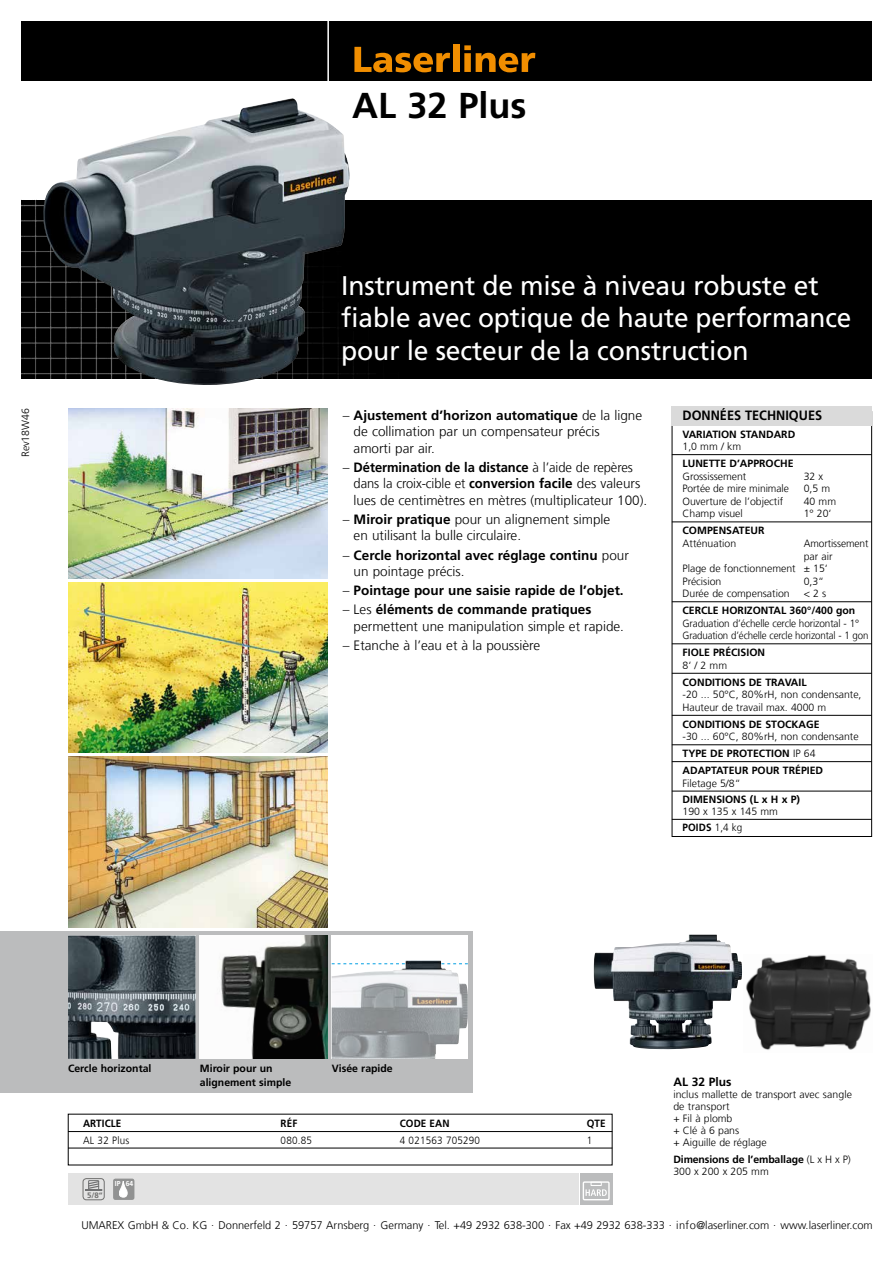
<style>
.page{position:relative;width:893px;height:1263px;background:#fff}
.page>*{position:absolute;margin:0;border:0;box-sizing:border-box;transform-origin:0 0}
.t1{font:700 36px "Frutiger LT Com";color:#000}
.t2{font:27px/32.4px "Frutiger LT Com";letter-spacing:-.005em;color:#fff}
.t3{font:300 13.5px/16.5px "Frutiger LT Com";color:#000}
.t4{font:700 13.5px/16.5px "Frutiger LT Com";color:#000}
.t5{font:700 13.5px "Frutiger LT Com";color:#000;scale:.94 1}
.t6{font:700 12px "Frutiger LT Com";color:#000}
.t7{font:300 11.1px "Frutiger LT Com";color:#000}
.t8{font:300 10.5px/12px "Frutiger LT Com";color:#000}
.t9{font:700 10.5px/16.8px "Frutiger LT Com";color:#000}
.t10{font:300 10.5px/12.6px "Frutiger LT Com";color:#000;scale:.95 1}
.t11{font:700 10.5px "Frutiger LT Com";color:#000;scale:.94 1}
.t12{font:300 10.5px "Frutiger LT Com";color:#000;scale:.94 1}
.t13{font:300 10.5px "Frutiger LT Com";letter-spacing:.02em;color:#000;scale:.94 1}
.t14{font:700 7.8px "Frutiger LT Com";color:#6f6f6e}
.t15{font:700 7.2px "Frutiger LT Com";color:#fff;scale:.94 1}
.s1{font-weight:700}
.s2{font-weight:300}
</style>
<div class="page">
<div style="left:21px;top:200px;width:851px;height:178px;background:#000"></div>
<div style="left:21px;top:21px;width:851px;height:60px;background:#000"></div>
<hr style="left:327px;top:20px;width:2px;height:62px;background:#fff">
<img style="left:68px;top:583px;width:259px;height:170px">
<img style="left:68px;top:408px;width:259px;height:170px">
<img style="left:68px;top:757px;width:259px;height:170px">
<svg style="left:354px;top:47px;width:96px;height:25px"></svg>
<div style="left:453px;top:45px;width:7px;height:27px;background:#f18e00"></div>
<svg style="left:464px;top:45px;width:71px;height:27px"></svg>
<div style="left:0;top:931px;width:472px;height:162px;background:#bbbcbd"></div>
<div style="left:68px;top:1174px;width:510px;height:31px;background:#e3e3e3"></div>
<div style="left:580px;top:1174px;width:32px;height:31px;background:#bbbcbd"></div>
<div style="left:583px;top:1181px;width:27px;height:19px;border:1px solid #fff"></div>
<div style="left:591px;top:1182px;width:11px;height:4px;border:1px solid #fff"></div>
<svg style="left:585px;top:1189px;width:22px;height:7px"></svg>
<svg style="left:85px;top:1180px;width:17px;height:10px"></svg>
<div style="left:83px;top:1178px;width:21px;height:22px;border:1px solid #6f6f6e;border-radius:3px"></div>
<div style="left:113px;top:1178px;width:21px;height:22px;background:#919292;border-radius:2px"></div>
<svg style="left:119px;top:1181px;width:8px;height:16px"></svg>
<img style="left:41px;top:98px;width:308px;height:287px">
<img style="left:332px;top:969px;width:136px;height:90px">
<div style="left:332px;top:935px;width:136px;height:34px;background:#fff"></div>
<img style="left:398px;top:960px;width:47px;height:9px">
<svg style="left:441px;top:963px;width:27px;height:1px"></svg>
<svg style="left:332px;top:963px;width:73px;height:1px"></svg>
<img style="left:593px;top:935px;width:149px;height:114px">
<img style="left:68px;top:935px;width:128px;height:124px">
<img style="left:200px;top:935px;width:127px;height:124px">
<img style="left:746px;top:955px;width:125px;height:95px">
<div style="left:672px;top:411px;width:200px;height:426px;border:1px solid #000"></div>
<div style="left:672px;top:406px;width:200px;height:19px;background:#dadada"></div>
<hr style="left:672px;top:454px;width:200px;height:1px;background:#000">
<hr style="left:672px;top:522px;width:200px;height:1px;background:#000">
<hr style="left:672px;top:601px;width:200px;height:1px;background:#000">
<hr style="left:672px;top:643px;width:200px;height:1px;background:#000">
<hr style="left:672px;top:673px;width:200px;height:1px;background:#000">
<hr style="left:672px;top:715px;width:200px;height:1px;background:#000">
<hr style="left:672px;top:744px;width:200px;height:1px;background:#000">
<hr style="left:672px;top:761px;width:200px;height:1px;background:#000">
<hr style="left:672px;top:791px;width:200px;height:1px;background:#000">
<hr style="left:672px;top:819px;width:200px;height:1px;background:#000">
<hr style="left:68px;top:1131px;width:544px;height:1px;background:#000">
<hr style="left:68px;top:1148px;width:544px;height:1px;background:#000">
<p class="t8" style="left:20px;top:457px;width:51px;rotate:-90deg">Rev18W46</p>
<h1 class="t1" style="left:352px;top:84px;width:176px">AL 32 Plus</h1>
<h2 class="t2" style="left:341px;top:270px;width:512px">Instrument de mise à niveau robuste et fiable avec optique de haute performance pour le secteur de la construction</h2>
<p class="t3" style="left:354px;top:407px;width:290px;text-indent:-11px">– <span class="s1">Ajustement d’horizon automatique</span> de la ligne de collimation par un compensateur précis<br>amorti par air.</p>
<p class="t3" style="left:354px;top:459px;width:295px;text-indent:-11px">– <span class="s1">Détermination de la distance</span> à l’aide de repères dans la croix-cible et <span class="s1">conversion facile</span> des valeurs lues de centimètres en mètres (multiplicateur 100).</p>
<p class="t3" style="left:354px;top:511px;width:258px;text-indent:-11px">– <span class="s1">Miroir pratique</span> pour un alignement simple en utilisant la bulle circulaire.</p>
<p class="t4" style="left:354px;top:547px;width:277px;text-indent:-11px"><span class="s2">–</span> Cercle horizontal avec réglage continu <span class="s2">pour un pointage précis.</span></p>
<p class="t4" style="left:343px;top:582px;width:282px"><span class="s2">–</span> Pointage pour une saisie rapide de l’objet.</p>
<p class="t3" style="left:354px;top:601px;width:272px;text-indent:-11px">– Les <span class="s1">éléments de commande pratiques </span>permettent une manipulation simple et rapide.</p>
<p class="t3" style="left:343px;top:637px;width:199px">– Etanche à l’eau et à la poussière</p>
<p class="t5" style="left:682px;top:408px;width:150px">DONNÉES TECHNIQUES</p>
<p class="t9" style="left:682px;top:426px;width:114px">VARIATION STANDARD</p>
<p class="t8" style="left:682px;top:441px;width:60px">1,0 mm / km</p>
<p class="t9" style="left:682px;top:455px;width:113px">LUNETTE D’APPROCHE</p>
<p class="t8" style="left:682px;top:470px;width:65px">Grossissement</p>
<p class="t8" style="left:804px;top:470px;width:21px">32 x</p>
<p class="t8" style="left:682px;top:483px;width:108px">Portée de mire minimale</p>
<p class="t8" style="left:804px;top:483px;width:28px">0,5 m</p>
<p class="t8" style="left:682px;top:495px;width:102px">Ouverture de l’objectif</p>
<p class="t8" style="left:804px;top:495px;width:34px">40 mm</p>
<p class="t8" style="left:682px;top:508px;width:62px">Champ visuel</p>
<p class="t8" style="left:804px;top:508px;width:29px">1° 20‘</p>
<p class="t9" style="left:682px;top:522px;width:84px">COMPENSATEUR</p>
<p class="t8" style="left:682px;top:537px;width:55px">Atténuation</p>
<p class="t8" style="left:804px;top:537px;width:66px">Amortissement</p>
<p class="t8" style="left:804px;top:550px;width:30px">par air</p>
<p class="t8" style="left:682px;top:562px;width:147px">Plage de fonctionnement ± 15‘</p>
<p class="t8" style="left:682px;top:575px;width:40px">Précision</p>
<p class="t8" style="left:804px;top:575px;width:22px">0,3“</p>
<p class="t8" style="left:682px;top:588px;width:109px">Durée de compensation</p>
<p class="t8" style="left:804px;top:588px;width:24px">&lt; 2 s</p>
<p class="t9" style="left:682px;top:602px;width:174px">CERCLE HORIZONTAL 360°/400 gon</p>
<p class="t10" style="left:682px;top:617px;width:197px">Graduation d’échelle cercle horizontal - 1°<br>Graduation d’échelle cercle horizontal - 1 gon</p>
<p class="t9" style="left:682px;top:644px;width:84px">FIOLE PRÉCISION</p>
<p class="t8" style="left:682px;top:659px;width:46px">8‘ / 2 mm</p>
<p class="t9" style="left:682px;top:674px;width:126px">CONDITIONS DE TRAVAIL</p>
<p class="t8" style="left:682px;top:688px;width:181px;line-height:12.6px">-20 ... 50°C, 80%rH, non condensante,<br>Hauteur de travail max. 4000 m</p>
<p class="t9" style="left:682px;top:716px;width:139px">CONDITIONS DE STOCKAGE</p>
<p class="t9" style="left:682px;top:728px;width:178px"><span class="s2">-30 ... 60°C, 80%rH, non condensante<br></span>TYPE DE PROTECTION <span class="s2">IP 64<br></span>ADAPTATEUR POUR TRÉPIED</p>
<p class="t8" style="left:682px;top:777px;width:60px">Filetage 5/8“</p>
<p class="t9" style="left:682px;top:791px;width:119px">DIMENSIONS (L x H x P)</p>
<p class="t8" style="left:682px;top:803px;width:97px;line-height:16.2px">190 x 135 x 145 mm<br><span class="s1">POIDS</span> 1,4 kg</p>
<p class="t9" style="left:68px;top:1060px;width:85px">Cercle horizontal</p>
<p class="t9" style="left:200px;top:1062px;width:93px;line-height:13.5px">Miroir pour un alignement simple</p>
<p class="t11" style="left:83px;top:1117px;width:42px">ARTICLE</p>
<p class="t11" style="left:281px;top:1117px;width:19px">RÉF</p>
<p class="t11" style="left:400px;top:1117px;width:55px">CODE EAN</p>
<p class="t11" style="left:587px;top:1117px;width:22px">QTE</p>
<p class="t12" style="left:83px;top:1134px;width:51px">AL 32 Plus</p>
<p class="t12" style="left:281px;top:1134px;width:35px">080.85</p>
<p class="t13" style="left:400px;top:1134px;width:87px">4 021563 705290</p>
<p class="t12" style="left:587px;top:1134px;width:7px">1</p>
<p class="t9" style="left:332px;top:1060px;width:63px">Visée rapide</p>
<p class="t14" style="left:87px;top:1191px;width:17px">5/8“</p>
<p class="t15" style="left:115px;top:1179px;width:21px">IP 64</p>
<p class="t6" style="left:673px;top:1075px;width:60px">AL 32 Plus</p>
<p class="t8" style="left:673px;top:1089px;width:180px">inclus mallette de transport avec sangle de transport<br>+ Fil à plomb<br>+ Clé à 6 pans<br>+ Aiguille de réglage</p>
<p class="t9" style="left:673px;top:1153px;width:179px;line-height:12px">Dimensions de l’emballage <span class="s2">(L x H x P)<br>300 x 200 x 205 mm</span></p>
<p class="t7" style="left:81px;top:1218px;width:793px">UMAREX GmbH &amp; Co. KG . Donnerfeld 2 . 59757 Arnsberg . Germany . Tel. +49 2932 638-300 . Fax +49 2932 638-333 . info@laserliner.com . www.laserliner.com</p>
</div>
